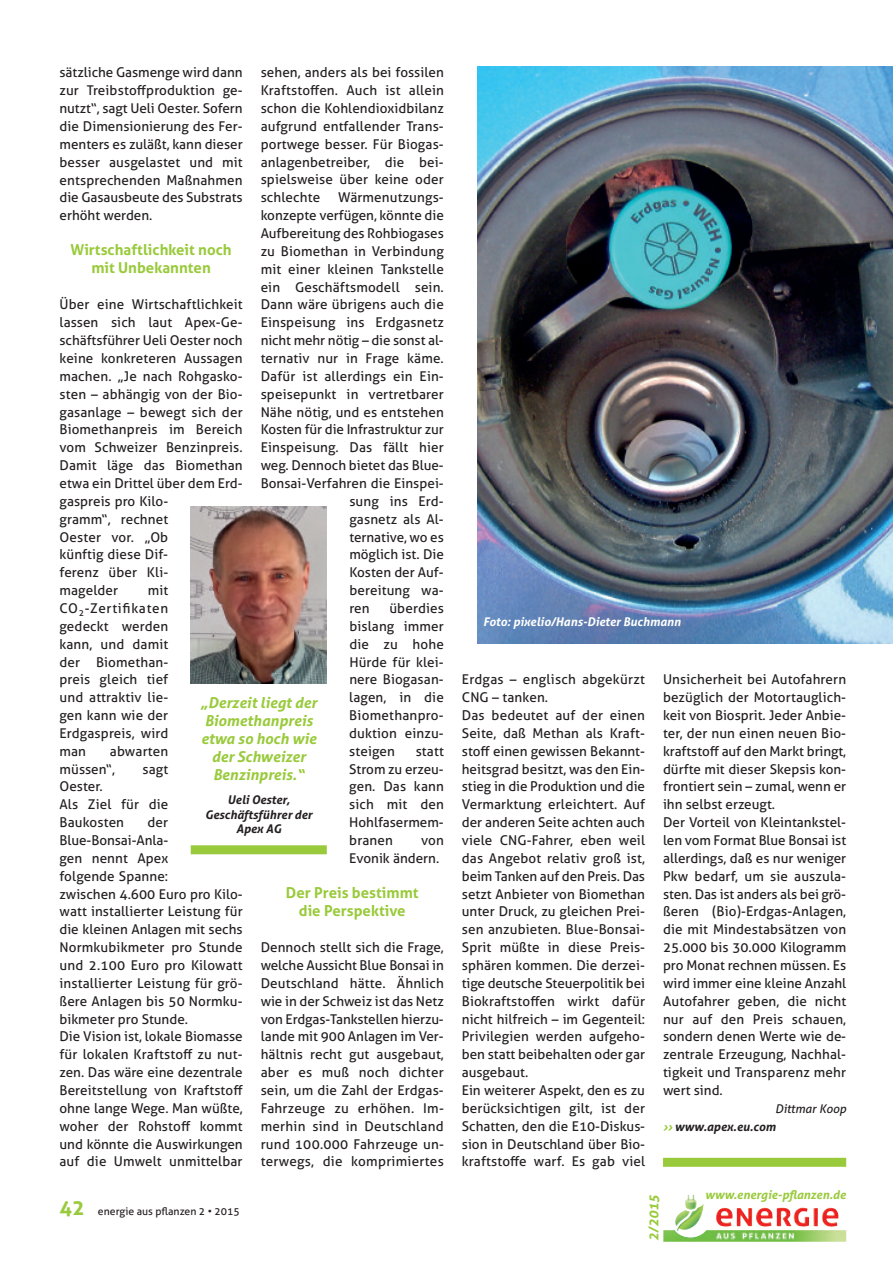
<style>
.page{position:relative;width:893px;height:1263px;background:#fff}
.page>*{position:absolute;margin:0;border:0;box-sizing:border-box;transform-origin:0 0}
.t1{font:italic 700 15px/18px "Aller";color:#99ca3b;text-align:center}
.t2{font:700 15px/18px "Aller";color:#99ca3b;text-align:center}
.t3{font:13.5px/17.9px "Aller";letter-spacing:.005em;color:#231f20}
.t4{font:italic 700 13.5px "Aller";color:#99ca3b}
.t5{font:italic 700 12px/14.4px "Aller";color:#231f20}
.t6{font:italic 700 12px "Aller";color:#fff}
.t7{font:italic 700 12px "Aller";color:#99ca3b}
.t8{font:10.5px "Aller";color:#231f20}
.s1{font-weight:700;font-size:21px;color:#99ca3b}
.s2{font-weight:400}
.s3{color:#99ca3b}
</style>
<div class="page">
<div style="left:663px;top:1158px;width:183px;height:9px;background:#99ca3b"></div>
<div style="left:191px;top:845px;width:136px;height:9px;background:#99ca3b"></div>
<img style="left:191px;top:507px;width:136px;height:177px">
<img style="left:478px;top:67px;width:415px;height:577px">
<img style="left:663px;top:1195px;width:183px;height:47px">
<p class="t3" style="left:261px;top:64px;width:185px;text-align:justify">sehen, anders als bei fossilen Kraftstoffen. Auch ist allein schon die Kohlendioxidbilanz aufgrund entfallender Trans&shy;portwege besser. Für Biogas&shy;anlagenbetreiber, die bei&shy;spielsweise über keine oder schlechte</p>
<p class="t3" style="left:60px;top:64px;width:185px;text-align:justify">sätzliche Gasmenge wird dann zur Treibstoffproduktion ge&shy;nutzt“, sagt Ueli Oester. Sofern die Dimensionierung des Fer&shy;menters es zuläßt, kann dieser besser ausgelastet und mit entsprechenden Maßnahmen die Gasausbeute des Substrats erhöht werden.</p>
<p class="t2" style="left:71px;top:241px;width:163px">Wirtschaftlichkeit noch mit Unbekannten</p>
<p class="t3" style="left:60px;top:296px;width:185px">Über eine Wirtschaftlichkeit lassen sich laut Apex-Ge&shy;schäftsführer Ueli Oester noch keine konkreteren Aussagen machen. „Je nach Rohgasko&shy;sten – abhängig von der Bio&shy;gasanlage – bewegt sich der<br>Biomethanpreis im Bereich vom Schweizer Benzinpreis.<br>Damit läge das Biomethan etwa ein Drittel über dem Erd&shy;gaspreis pro Kilo-<br>gramm“, rechnet<br>Oester vor. „Ob<br>künftig diese Dif-<br>ferenz über Kli-<br>magelder</p>
<p class="t3" style="left:338px;top:189px;width:107px">Wärmenutzungs-</p>
<p class="t3" style="left:261px;top:207px;width:185px">konzepte verfügen, könnte die</p>
<p class="t3" style="left:261px;top:224px;width:185px">Aufbereitung des Rohbiogases</p>
<p class="t3" style="left:261px;top:242px;width:185px">zu Biomethan in Verbindung</p>
<p class="t3" style="left:261px;top:260px;width:185px">mit einer kleinen Tankstelle</p>
<p class="t3" style="left:261px;top:278px;width:185px">ein Geschäftsmodell sein.</p>
<p class="t3" style="left:261px;top:296px;width:185px">Dann wäre übrigens auch die</p>
<p class="t3" style="left:261px;top:314px;width:185px">Einspeisung ins Erdgasnetz</p>
<p class="t3" style="left:261px;top:332px;width:185px">nicht mehr nötig – die sonst al-</p>
<p class="t3" style="left:261px;top:349px;width:185px">ternativ nur in Frage käme.</p>
<p class="t3" style="left:261px;top:367px;width:185px">Dafür ist allerdings ein Ein-</p>
<p class="t3" style="left:261px;top:385px;width:185px">speisepunkt in vertretbarer</p>
<p class="t3" style="left:261px;top:403px;width:185px">Nähe nötig, und es entstehen</p>
<p class="t3" style="left:261px;top:421px;width:185px">Kosten für die Infrastruktur zur</p>
<p class="t3" style="left:261px;top:439px;width:185px">Einspeisung. Das fällt hier</p>
<p class="t3" style="left:261px;top:457px;width:185px">weg. Dennoch bietet das Blue-</p>
<p class="t3" style="left:261px;top:474px;width:185px">Bonsai-Verfahren die Einspei-</p>
<p class="t3" style="left:349px;top:492px;width:96px">sung ins Erd-</p>
<p class="t3" style="left:349px;top:510px;width:96px">gasnetz als Al-</p>
<p class="t3" style="left:349px;top:528px;width:96px">ternative, wo es</p>
<p class="t3" style="left:349px;top:546px;width:96px">möglich ist. Die</p>
<p class="t3" style="left:349px;top:564px;width:96px">Kosten der Auf-</p>
<p class="t3" style="left:349px;top:581px;width:96px">bereitung wa-</p>
<p class="t3" style="left:349px;top:599px;width:22px">ren</p>
<p class="t3" style="left:60px;top:581px;width:110px;text-align:justify;text-indent:88px">mit CO<sub>2</sub>-Zertifikaten gedeckt werden kann, und damit der Biomethan&shy;preis gleich tief und attraktiv lie&shy;gen kann wie der Erdgaspreis, wird man</p>
<p class="t3" style="left:349px;top:599px;width:96px;text-align:justify;text-indent:40px">überdies bislang immer die zu hohe Hürde für klei&shy;nere Biogasan&shy;lagen, in die Biomethanpro&shy;duktion einzu&shy;steigen</p>
<p class="t1" style="left:201px;top:693px;width:118px">„Derzeit liegt der<br>Biomethanpreis etwa so hoch wie der Schweizer<br>Benzinpreis.“</p>
<p class="t5" style="left:205px;top:793px;width:109px;text-align:center">Ueli Oester,<br>Geschäftsführer der<br>Apex AG</p>
<p class="t3" style="left:60px;top:742px;width:110px;text-indent:50px">abwarten müssen“,</p>
<p class="t3" style="left:349px;top:742px;width:96px;text-align:justify;text-indent:66px">statt Strom zu erzeu&shy;gen. Das kann sich mit den Hohlfasermem&shy;branen</p>
<p class="t3" style="left:142px;top:760px;width:27px">sagt</p>
<p class="t3" style="left:60px;top:778px;width:110px">Oester.<br>Als Ziel für die<br>Baukosten</p>
<p class="t3" style="left:60px;top:814px;width:185px;text-indent:88px">der<br>Blue-Bonsai-Anla-<br>gen nennt Apex<br>folgende Spanne:<br>zwischen 4.600 Euro pro Kilo&shy;watt installierter Leistung für die kleinen Anlagen mit sechs<br>Normkubikmeter pro Stunde und 2.100 Euro pro Kilowatt installierter Leistung für grö&shy;ßere Anlagen bis 50 Normku&shy;bikmeter pro Stunde.<br>Die Vision ist, lokale Biomasse für lokalen Kraftstoff zu nut&shy;zen. Das wäre eine dezentrale<br>Bereitstellung von Kraftstoff ohne lange Wege. Man wüßte, woher der Rohstoff kommt und könnte die Auswirkungen auf die Umwelt unmittelbar</p>
<p class="t3" style="left:349px;top:831px;width:96px;text-indent:72px">von<br>Evonik ändern.</p>
<p class="t2" style="left:286px;top:884px;width:134px">Der Preis bestimmt die Perspektive</p>
<p class="t3" style="left:261px;top:938px;width:185px;text-align:justify">Dennoch stellt sich die Frage, welche Aussicht Blue Bonsai in Deutschland hätte. Ähnlich wie in der Schweiz ist das Netz von Erdgas-Tankstellen hierzu&shy;lande mit 900 Anlagen im Ver&shy;hältnis recht gut ausgebaut, aber es muß noch dichter sein, um die Zahl der Erdgas-Fahrzeuge zu erhöhen. Im&shy;merhin sind in Deutschland rund 100.000 Fahrzeuge un&shy;terwegs, die komprimiertes</p>
<p class="t8" style="left:60px;top:1205px;width:182px"><span class="s1">42</span> energie aus pflanzen 2 • 2015</p>
<p class="t6" style="left:483px;top:615px;width:199px">Foto: pixelio/Hans-Dieter Buchmann</p>
<p class="t3" style="left:462px;top:671px;width:185px">Erdgas – englisch abgekürzt<br>CNG – tanken.<br>Das bedeutet auf der einen<br>Seite, daß Methan als Kraft&shy;stoff einen gewissen Bekannt&shy;heitsgrad besitzt, was den Ein&shy;stieg in die Produktion und die<br>Vermarktung erleichtert. Auf der anderen Seite achten auch viele CNG-Fahrer, eben weil das Angebot relativ groß ist, beim Tanken auf den Preis. Das setzt Anbieter von Biomethan unter Druck, zu gleichen Prei&shy;sen anzubieten. Blue-Bonsai-<br>Sprit müßte in diese Preis&shy;sphären kommen. Die derzei&shy;tige deutsche Steuerpolitik bei<br>Biokraftstoffen wirkt dafür nicht hilfreich – im Gegenteil:<br>Privilegien werden aufgeho&shy;ben statt beibehalten oder gar ausgebaut.<br>Ein weiterer Aspekt, den es zu berücksichtigen gilt, ist der<br>Schatten, den die E10-Diskus&shy;sion in Deutschland über Bio&shy;kraftstoffe warf. Es gab viel</p>
<p class="t3" style="left:663px;top:671px;width:185px">Unsicherheit bei Autofahrern bezüglich der Motortauglich&shy;keit von Biosprit. Jeder Anbie&shy;ter, der nun einen neuen Bio&shy;kraftstoff auf den Markt bringt, dürfte mit dieser Skepsis kon&shy;frontiert sein – zumal, wenn er ihn selbst erzeugt.<br>Der Vorteil von Kleintankstel&shy;len vom Format Blue Bonsai ist allerdings, daß es nur weniger<br>Pkw bedarf, um sie auszula&shy;sten. Das ist anders als bei grö&shy;ßeren (Bio)-Erdgas-Anlagen, die mit Mindestabsätzen von<br>25.000 bis 30.000 Kilogramm pro Monat rechnen müssen. Es wird immer eine kleine Anzahl<br>Autofahrer geben, die nicht nur auf den Preis schauen, sondern denen Werte wie de&shy;zentrale Erzeugung, Nachhal&shy;tigkeit und Transparenz mehr wert sind.</p>
<p class="t5" style="left:663px;top:1100px;width:185px;line-height:17.9px;text-indent:112px"><span class="s2">Dittmar Koop </span><span class="s3">››</span> www.apex.eu.com</p>
<p class="t4" style="left:646px;top:1240px;width:47px;rotate:-90deg">2/2015</p>
<p class="t7" style="left:705px;top:1187px;width:142px">www.energie-pflanzen.de</p>
</div>
